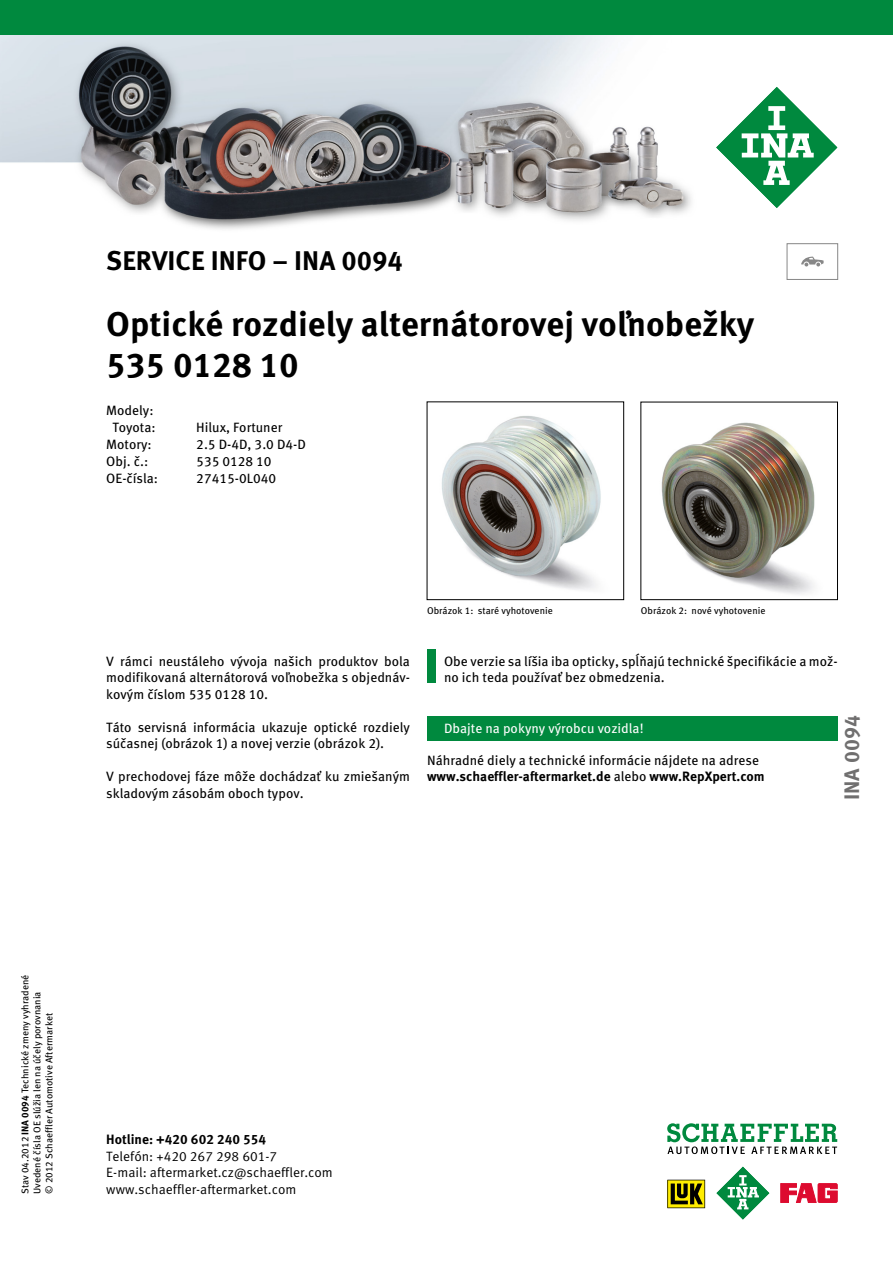
<style>
.page{position:relative;width:893px;height:1263px;background:#fff}
.page>*{position:absolute;margin:0;border:0;box-sizing:border-box;transform-origin:0 0}
.t1{font:700 34.5px/41.4px "Meta Pro";color:#000}
.t2{font:700 27px "Meta Pro";color:#000}
.t3{font:700 21px "Meta Pro";color:#706f6f}
.t4{font:13.5px/16.5px "Meta Pro";color:#000}
.t5{font:13.5px/16.5px "Meta Pro Norm";color:#000}
.t6{font:13.5px "Meta Pro";color:#fff}
.t7{font:700 13.5px "Meta Pro";color:#000}
.t8{font:9.75px/12px "Meta Pro";color:#000}
.s1{font-weight:700}
</style>
<div class="page">
<div style="left:427px;top:649px;width:9px;height:33px;background:#00893e"></div>
<img style="left:442px;top:416px;width:159px;height:174px">
<div style="left:427px;top:402px;width:197px;height:198px;border:1px solid #000"></div>
<img style="left:661px;top:422px;width:154px;height:173px">
<div style="left:641px;top:402px;width:197px;height:198px;border:1px solid #000"></div>
<div style="left:427px;top:716px;width:411px;height:24px;background:#00893e"></div>
<div style="left:787px;top:243px;width:51px;height:37px;border:1px solid #878787"></div>
<svg style="left:801px;top:257px;width:23px;height:9px"></svg>
<img style="left:0;top:34px;width:893px;height:195px">
<svg style="left:667px;top:1180px;width:38px;height:28px"></svg>
<svg style="left:781px;top:1183px;width:56px;height:19px"></svg>
<svg style="left:716px;top:1166px;width:54px;height:54px"></svg>
<svg style="left:667px;top:1123px;width:170px;height:31px"></svg>
<svg style="left:715px;top:85px;width:124px;height:124px"></svg>
<div style="left:0;top:0;width:893px;height:34px;background:#00893e"></div>
<h2 class="t2" style="left:106px;top:239px;width:298px">SERVICE INFO – INA 0094</h2>
<h1 class="t1" style="left:106px;top:301px;width:649px">Optické rozdiely alternátorovej voľnobežky<br>535 0128 10</h1>
<p class="t4" style="left:106px;top:402px;width:51px;text-align:center">Modely:<br>Toyota:</p>
<p class="t4" style="left:196px;top:418px;width:88px">Hilux, Fortuner</p>
<p class="t4" style="left:106px;top:435px;width:47px">Motory:</p>
<p class="t4" style="left:196px;top:435px;width:111px">2.5 D-4D, 3.0 D4-D</p>
<p class="t4" style="left:106px;top:452px;width:43px">Obj. č.:</p>
<p class="t4" style="left:196px;top:452px;width:77px">535 0128 10</p>
<p class="t4" style="left:106px;top:469px;width:53px">OE-čísla:</p>
<p class="t4" style="left:196px;top:469px;width:81px">27415-0L040</p>
<p class="t4" style="left:106px;top:652px;width:305px;text-align:justify">V rámci neustáleho vývoja našich produktov bola modifikovaná alternátorová voľnobežka s objednáv&shy;kovým číslom 535 0128 10.</p>
<p class="t4" style="left:106px;top:718px;width:305px">Táto servisná informácia ukazuje optické rozdiely súčasnej (obrázok 1) a novej verzie (obrázok 2).</p>
<p class="t4" style="left:106px;top:767px;width:305px">V prechodovej fáze môže dochádzať ku zmiešaným skladovým zásobám oboch typov.</p>
<p class="t8" style="left:427px;top:603px;width:127px">Obrázok 1: staré vyhotovenie</p>
<p class="t8" style="left:641px;top:603px;width:126px">Obrázok 2: nové vyhotovenie</p>
<p class="t4" style="left:444px;top:652px;width:395px">Obe verzie sa líšia iba opticky, spĺňajú technické špecifikácie a mož&shy;no ich teda používať bez obmedzenia.</p>
<p class="t6" style="left:444px;top:718px;width:201px">Dbajte na pokyny výrobcu vozidla!</p>
<p class="t4" style="left:427px;top:751px;width:339px">Náhradné diely a technické informácie nájdete na adrese <span class="s1">www.schaeffler-aftermarket.de</span> alebo <span class="s1">www.RepXpert.com</span></p>
<h3 class="t3" style="left:835px;top:800px;width:86px;rotate:-90deg">INA 0094</h3>
<p class="t8" style="left:19px;top:1194px;width:221px;rotate:-90deg">Stav 04.2012 <span class="s1">INA 0094</span> Technické zmeny vyhradené<br>Uvedené čísla OE slúžia len na účely porovnania<br>© 2012 Schaeffler Automotive Aftermarket</p>
<p class="t7" style="left:106px;top:1129px;width:162px">Hotline: +420 602 240 554</p>
<p class="t5" style="left:106px;top:1147px;width:228px">Telefón: +420 267 298 601-7<br>E-mail: aftermarket.cz@schaeffler.com www.schaeffler-aftermarket.com</p>
</div>
